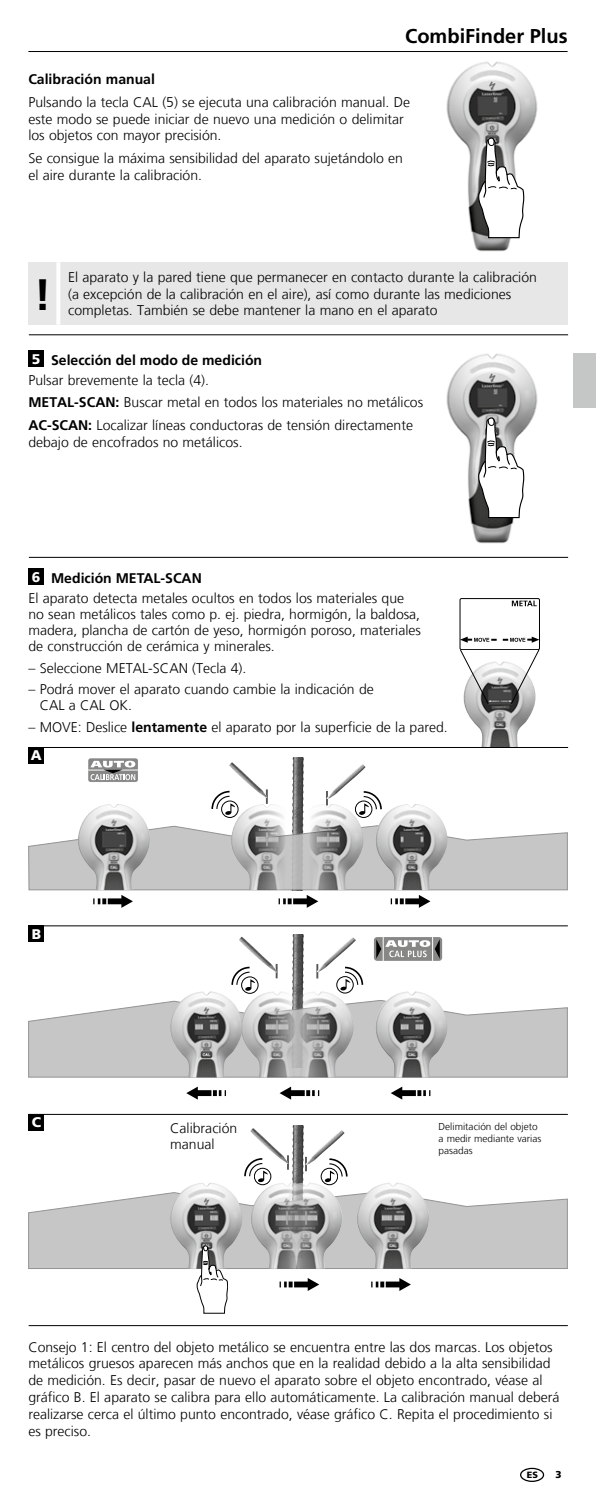
<style>
.page{position:relative;width:596px;height:1497px;background:#fff}
.page>*{position:absolute;margin:0;border:0;box-sizing:border-box;transform-origin:0 0}
.t1{font:700 44px "Frutiger LT Com";color:#000}
.t2{font:700 20px "Frutiger LT Com";color:#000}
.t3{font:300 14px/16.8px "Frutiger LT Com";color:#000}
.t4{font:700 14px "Frutiger LT Com";color:#000}
.t5{font:900 14px "Frutiger LT Com";color:#fff}
.t6{font:300 10px/12px "Frutiger LT Com";color:#000}
.t7{font:900 10px "Frutiger LT Com";color:#000}
.t8{font:900 9px "Frutiger LT Com";color:#000}
.s1{font-weight:700}
</style>
<div class="page">
<hr style="left:28px;top:51px;width:539px;height:1px;background:#000">
<div style="left:28px;top:350px;width:16px;height:16px;background:#000"></div>
<img style="left:446px;top:61px;width:92px;height:191px">
<svg style="left:478px;top:137px;width:46px;height:101px"></svg>
<img style="left:446px;top:353px;width:92px;height:191px">
<svg style="left:478px;top:417px;width:60px;height:101px"></svg>
<hr style="left:29px;top:557px;width:538px;height:1px;background:#000">
<hr style="left:29px;top:334px;width:538px;height:1px;background:#000">
<img style="left:292px;top:758px;width:11px;height:46px">
<img style="left:292px;top:934px;width:11px;height:57px">
<img style="left:292px;top:1125px;width:11px;height:57px">
<svg style="left:88px;top:758px;width:50px;height:24px"></svg>
<svg style="left:373px;top:937px;width:69px;height:24px"></svg>
<svg style="left:376px;top:937px;width:63px;height:24px"></svg>
<img style="left:229px;top:762px;width:38px;height:36px">
<img style="left:326px;top:764px;width:39px;height:35px">
<div style="left:28px;top:568px;width:16px;height:17px;background:#000"></div>
<svg style="left:28px;top:825px;width:539px;height:83px"></svg>
<svg style="left:359px;top:790px;width:22px;height:25px"></svg>
<div style="left:221px;top:801px;width:17px;height:16px;background:#191919;border-radius:50%"></div>
<div style="left:221px;top:801px;width:17px;height:16px;border:1px solid #000;border-radius:50%"></div>
<svg style="left:211px;top:790px;width:24px;height:25px"></svg>
<img style="left:76px;top:804px;width:78px;height:86px">
<img style="left:373px;top:804px;width:79px;height:86px">
<img style="left:229px;top:804px;width:60px;height:86px">
<img style="left:289px;top:804px;width:79px;height:86px">
<div style="left:459px;top:598px;width:80px;height:52px;border:1px solid #000"></div>
<svg style="left:459px;top:636px;width:37px;height:7px"></svg>
<svg style="left:502px;top:636px;width:37px;height:7px"></svg>
<svg style="left:511px;top:601px;width:25px;height:5px"></svg>
<img style="left:464px;top:661px;width:71px;height:86px">
<svg style="left:459px;top:649px;width:29px;height:55px"></svg>
<svg style="left:510px;top:649px;width:29px;height:55px"></svg>
<hr style="left:29px;top:747px;width:538px;height:1px;background:#000">
<svg style="left:28px;top:1000px;width:539px;height:77px"></svg>
<svg style="left:275px;top:972px;width:2px;height:6px"></svg>
<img style="left:239px;top:936px;width:38px;height:36px">
<svg style="left:316px;top:964px;width:2px;height:14px"></svg>
<img style="left:317px;top:937px;width:38px;height:35px">
<hr style="left:29px;top:925px;width:538px;height:1px;background:#000">
<svg style="left:391px;top:1086px;width:39px;height:13px"></svg>
<svg style="left:186px;top:1086px;width:40px;height:13px"></svg>
<svg style="left:279px;top:1086px;width:40px;height:13px"></svg>
<svg style="left:336px;top:976px;width:17px;height:17px"></svg>
<div style="left:336px;top:976px;width:17px;height:17px;border:1px solid #000;border-radius:50%"></div>
<svg style="left:340px;top:966px;width:24px;height:24px"></svg>
<div style="left:241px;top:977px;width:17px;height:16px;border:1px solid #000;border-radius:50%"></div>
<svg style="left:231px;top:966px;width:24px;height:25px"></svg>
<div style="left:29px;top:926px;width:15px;height:16px;background:#000"></div>
<div style="left:29px;top:747px;width:15px;height:16px;background:#000"></div>
<img style="left:373px;top:991px;width:79px;height:86px">
<img style="left:247px;top:991px;width:32px;height:86px">
<img style="left:279px;top:991px;width:79px;height:86px">
<img style="left:168px;top:991px;width:79px;height:86px">
<svg style="left:28px;top:1193px;width:539px;height:76px"></svg>
<svg style="left:287px;top:1155px;width:2px;height:14px"></svg>
<img style="left:250px;top:1128px;width:38px;height:36px">
<svg style="left:305px;top:1165px;width:2px;height:6px"></svg>
<img style="left:305px;top:1130px;width:39px;height:35px">
<hr style="left:29px;top:1114px;width:538px;height:1px;background:#000">
<svg style="left:371px;top:1278px;width:39px;height:13px"></svg>
<svg style="left:279px;top:1278px;width:40px;height:13px"></svg>
<div style="left:321px;top:1168px;width:16px;height:17px;border:1px solid #000;border-radius:50%"></div>
<svg style="left:324px;top:1157px;width:24px;height:25px"></svg>
<div style="left:254px;top:1168px;width:17px;height:17px;border:1px solid #000;border-radius:50%"></div>
<svg style="left:244px;top:1157px;width:24px;height:25px"></svg>
<div style="left:29px;top:1114px;width:15px;height:16px;background:#000"></div>
<img style="left:355px;top:1182px;width:78px;height:87px">
<img style="left:249px;top:1182px;width:19px;height:87px">
<img style="left:268px;top:1182px;width:79px;height:87px">
<img style="left:168px;top:1182px;width:79px;height:87px">
<svg style="left:196px;top:1245px;width:32px;height:68px"></svg>
<hr style="left:29px;top:1325px;width:538px;height:1px;background:#000">
<div style="left:519px;top:1467px;width:24px;height:15px;border:1px solid #000;border-radius:50%"></div>
<div style="left:28px;top:262px;width:539px;height:63px;background:#e7e7e7"></div>
<hr style="left:56px;top:262px;width:4px;height:63px;background:#fff">
<div style="left:573px;top:353px;width:22px;height:55px;background:#c5c6c6"></div>
<h2 class="t2" style="left:405px;top:25px;width:164px">CombiFinder Plus</h2>
<p class="t4" style="left:28px;top:71px;width:128px">Calibración manual</p>
<p class="t3" style="left:28px;top:94px;width:383px">Pulsando la tecla CAL (5) se ejecuta una calibración manual. De este modo se puede iniciar de nuevo una medición o delimitar los objetos con mayor precisión.</p>
<p class="t3" style="left:28px;top:150px;width:376px">Se consigue la máxima sensibilidad del aparato sujetándolo en el aire durante la calibración.</p>
<h1 class="t1" style="left:34px;top:269px;width:19px">!</h1>
<p class="t3" style="left:68px;top:269px;width:470px">El aparato y la pared tiene que permanecer en contacto durante la calibración (a excepción de la calibración en el aire), así como durante las mediciones</p>
<p class="t3" style="left:68px;top:302px;width:371px">completas. También se debe mantener la mano en el aparato</p>
<p class="t5" style="left:32px;top:350px;width:10px">5</p>
<p class="t4" style="left:51px;top:352px;width:212px">Selección del modo de medición</p>
<p class="t3" style="left:28px;top:369px;width:396px;line-height:22.4px">Pulsar brevemente la tecla (4).<br><span class="s1">METAL-SCAN:</span> Buscar metal en todos los materiales no metálicos<br><span class="s1">AC-SCAN:</span> Localizar líneas conductoras de tensión directamente</p>
<p class="t3" style="left:28px;top:433px;width:215px">debajo de encofrados no metálicos.</p>
<p class="t5" style="left:32px;top:568px;width:10px">6</p>
<p class="t4" style="left:51px;top:570px;width:152px">Medición METAL-SCAN</p>
<p class="t3" style="left:28px;top:590px;width:394px;line-height:16px">El aparato detecta metales ocultos en todos los materiales que no sean metálicos tales como p. ej. piedra, hormigón, la baldosa, madera, plancha de cartón de yeso, hormigón poroso, materiales de construcción de cerámica y minerales.</p>
<p class="t3" style="left:28px;top:659px;width:219px">– Seleccione METAL-SCAN (Tecla 4).</p>
<p class="t3" style="left:40px;top:682px;width:335px;line-height:16px;text-indent:-11px">– Podrá mover el aparato cuando cambie la indicación de<br>CAL a CAL OK.</p>
<p class="t3" style="left:28px;top:719px;width:420px">– MOVE: Deslice <span class="s1">lentamente</span> el aparato por la superficie de la pared.</p>
<p class="t5" style="left:31px;top:747px;width:12px">A</p>
<p class="t5" style="left:32px;top:925px;width:11px">B</p>
<p class="t5" style="left:32px;top:1114px;width:11px">C</p>
<p class="t3" style="left:170px;top:1120px;width:68px;line-height:16px">Calibración manual</p>
<p class="t6" style="left:438px;top:1121px;width:104px">Delimitación del objeto a medir mediante varias pasadas</p>
<p class="t3" style="left:28px;top:1338px;width:532px">Consejo 1: El centro del objeto metálico se encuentra entre las dos marcas. Los objetos metálicos gruesos aparecen más anchos que en la realidad debido a la alta sensibilidad de medición. Es decir, pasar de nuevo el aparato sobre el objeto encontrado, véase al gráfico B. El aparato se calibra para ello automáticamente. La calibración manual deberá realizarse cerca el último punto encontrado, véase gráfico C. Repita el procedimiento si es preciso.</p>
<p class="t8" style="left:526px;top:1469px;width:13px">ES</p>
<p class="t7" style="left:555px;top:1468px;width:8px">3</p>
</div>
